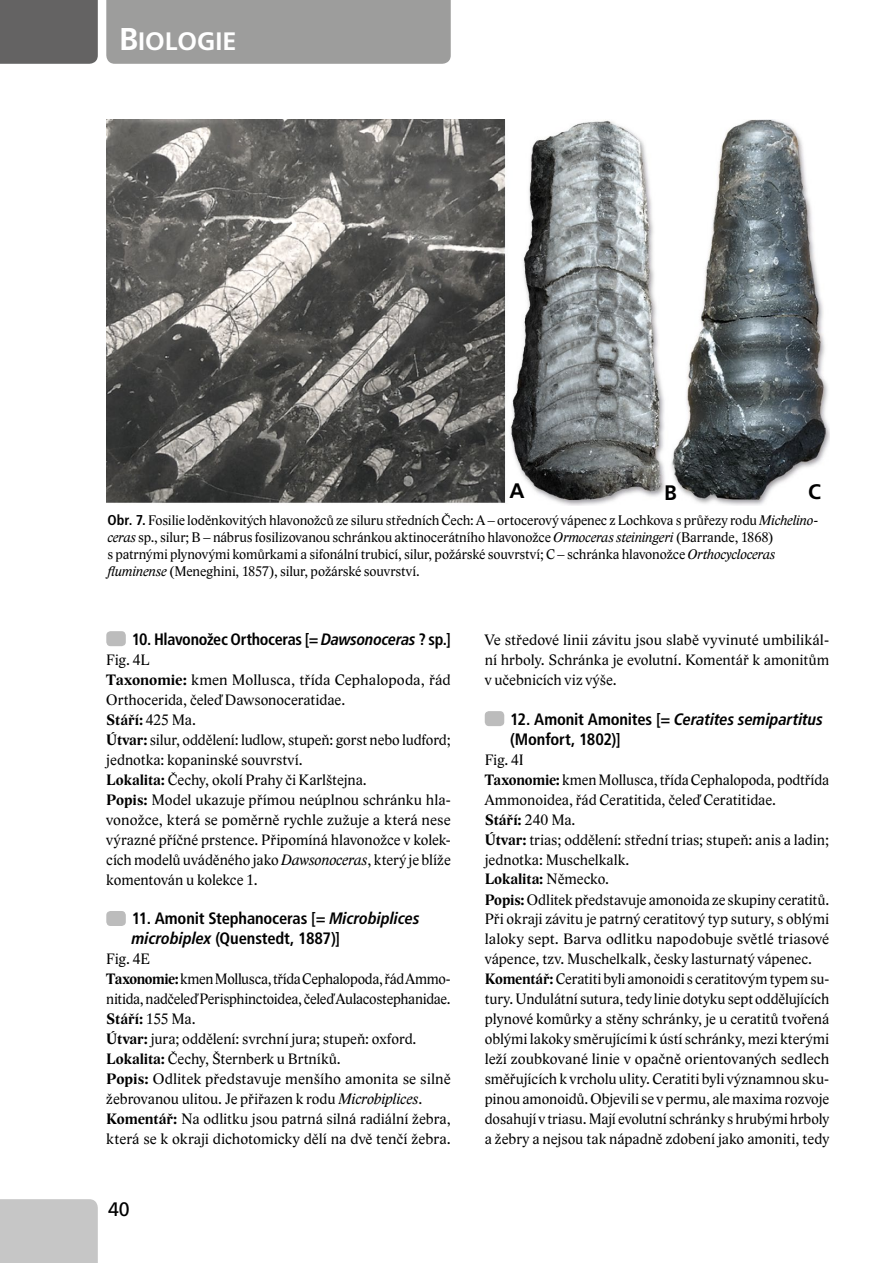
<style>
.page{position:relative;width:893px;height:1263px;background:#fff}
.page>*{position:absolute;margin:0;border:0;box-sizing:border-box;transform-origin:0 0}
.t1{font:25.2px "Frutiger LT Com Bold SC800";color:#fff}
.t2{font:700 21px "Frutiger LT Com";color:#000}
.t3{font:19.5px "Frutiger LT Com";color:#000}
.t4{font:700 condensed 16.5px/20px "Frutiger LT Com";letter-spacing:-.015em;color:#000}
.t5{font:15.45px/20px "Lido STF";color:#000}
.t6{font:14.25px/16.8px "Lido STF";letter-spacing:-.005em;color:#000}
.s1{font-size:31.5px}
.s2{font-family:"Frutiger LT Com";font-weight:700;font-stretch:condensed}
.s3{font-style:italic}
.s4{font-weight:700}
</style>
<div class="page">
<div style="left:0;top:0;width:98px;height:64px;background:#646363"></div>
<div style="left:0;top:1199px;width:98px;height:64px;background:#c6c6c6"></div>
<div style="left:106px;top:0;width:345px;height:64px;background:#9d9d9c"></div>
<div style="left:106px;top:631px;width:20px;height:15px;background:#bcbcbc;border-radius:4px"></div>
<div style="left:106px;top:911px;width:20px;height:15px;background:#bcbcbc;border-radius:4px"></div>
<div style="left:485px;top:711px;width:19px;height:15px;background:#bcbcbc;border-radius:4px"></div>
<img style="left:106px;top:119px;width:723px;height:386px">
<h1 class="t1" style="left:119px;top:27px;width:119px"><span class="s1">B</span>IOLOGIE</h1>
<h2 class="t2" style="left:510px;top:478px;width:17px">A</h2>
<h2 class="t2" style="left:664px;top:480px;width:14px">B</h2>
<h2 class="t2" style="left:808px;top:479px;width:14px">C</h2>
<p class="t6" style="left:107px;top:512px;width:712px"><span class="s2">Obr. 7.</span> Fosilie loděnkovitých hlavonožců ze siluru středních Čech: A – ortocerový vápenec z Lochkova s průřezy rodu <span class="s3">Michelino&shy;ceras</span> sp., silur; B – nábrus fosilizovanou schránkou aktinocerátního hlavonožce <span class="s3">Ormoceras steiningeri</span> (Barrande, 1868)<br>s patrnými plynovými komůrkami a sifonální trubicí, silur, požárské souvrství; C – schránka hlavonožce <span class="s3">Orthocycloceras fluminense</span> (Meneghini, 1857), silur, požárské souvrství.</p>
<p class="t4" style="left:132px;top:629px;width:321px">10. Hlavonožec Orthoceras [= <span class="s3">Dawsonoceras</span> ? sp.]</p>
<p class="t5" style="left:106px;top:650px;width:346px">Fig. 4L<br><span class="s4">Taxonomie:</span> kmen Mollusca, třída Cephalopoda, řád Orthocerida, čeleď Dawsonoceratidae.<br><span class="s4">Stáří:</span> 425 Ma.<br><span class="s4">Útvar:</span> silur, oddělení: ludlow, stupeň: gorst nebo ludford; jednotka: kopaninské souvrství.<br><span class="s4">Lokalita:</span> Čechy, okolí Prahy či Karlštejna.<br><span class="s4">Popis:</span> Model ukazuje přímou neúplnou schránku hla&shy;vonožce, která se poměrně rychle zužuje a která nese výrazné příčné prstence. Připomíná hlavonožce v kolek&shy;cích modelů uváděného jako <span class="s3">Dawsonoceras</span>, který je blíže komentován u kolekce 1.</p>
<p class="t4" style="left:132px;top:909px;width:289px">11. Amonit Stephanoceras [= <span class="s3">Microbiplices microbiplex</span> (Quenstedt, 1887)]</p>
<p class="t5" style="left:106px;top:949px;width:346px">Fig. 4E<br><span class="s4">Taxonomie:</span> kmen Mollusca, třída Cephalopoda, řád Ammo&shy;nitida, nadčeleď Perisphinctoidea, čeleď Aulacostephanidae.<br><span class="s4">Stáří:</span> 155 Ma.<br><span class="s4">Útvar:</span> jura; oddělení: svrchní jura; stupeň: oxford.<br><span class="s4">Lokalita:</span> Čechy, Šternberk u Brtníků.<br><span class="s4">Popis:</span> Odlitek představuje menšího amonita se silně žebrovanou ulitou. Je přiřazen k rodu <span class="s3">Microbiplices</span>.<br><span class="s4">Komentář:</span> Na odlitku jsou patrná silná radiální žebra, která se k okraji dichotomicky dělí na dvě tenčí žebra.</p>
<p class="t3" style="left:108px;top:1197px;width:23px">40</p>
<p class="t5" style="left:485px;top:630px;width:346px;text-align:justify">Ve středové linii závitu jsou slabě vyvinuté umbilikál&shy;ní hrboly. Schránka je evolutní. Komentář k amonitům v učebnicích viz výše.</p>
<p class="t4" style="left:510px;top:709px;width:314px">12. Amonit Amonites [= <span class="s3">Ceratites semipartitus </span>(Monfort, 1802)]</p>
<p class="t5" style="left:485px;top:750px;width:346px">Fig. 4I<br><span class="s4">Taxonomie:</span> kmen Mollusca, třída Cephalopoda, podtřída Ammonoidea, řád Ceratitida, čeleď Ceratitidae.<br><span class="s4">Stáří:</span> 240 Ma.<br><span class="s4">Útvar:</span> trias; oddělení: střední trias; stupeň: anis a ladin; jednotka: Muschelkalk.<br><span class="s4">Lokalita:</span> Německo.<br><span class="s4">Popis:</span> Odlitek představuje amonoida ze skupiny ceratitů.<br>Při okraji závitu je patrný ceratitový typ sutury, s oblými laloky sept. Barva odlitku napodobuje světlé triasové vápence, tzv. Muschelkalk, česky lasturnatý vápenec.<br><span class="s4">Komentář:</span> Ceratiti byli amonoidi s ceratitovým typem su&shy;tury. Undulátní sutura, tedy linie dotyku sept oddělujících plynové komůrky a stěny schránky, je u ceratitů tvořená oblými lakoky směrujícími k ústí schránky, mezi kterými leží zoubkované linie v opačně orientovaných sedlech směřujících k vrcholu ulity. Ceratiti byli významnou sku&shy;pinou amonoidů. Objevili se v permu, ale maxima rozvoje dosahují v triasu. Mají evolutní schránky s hrubými hrboly a žebry a nejsou tak nápadně zdobení jako amoniti, tedy</p>
</div>
